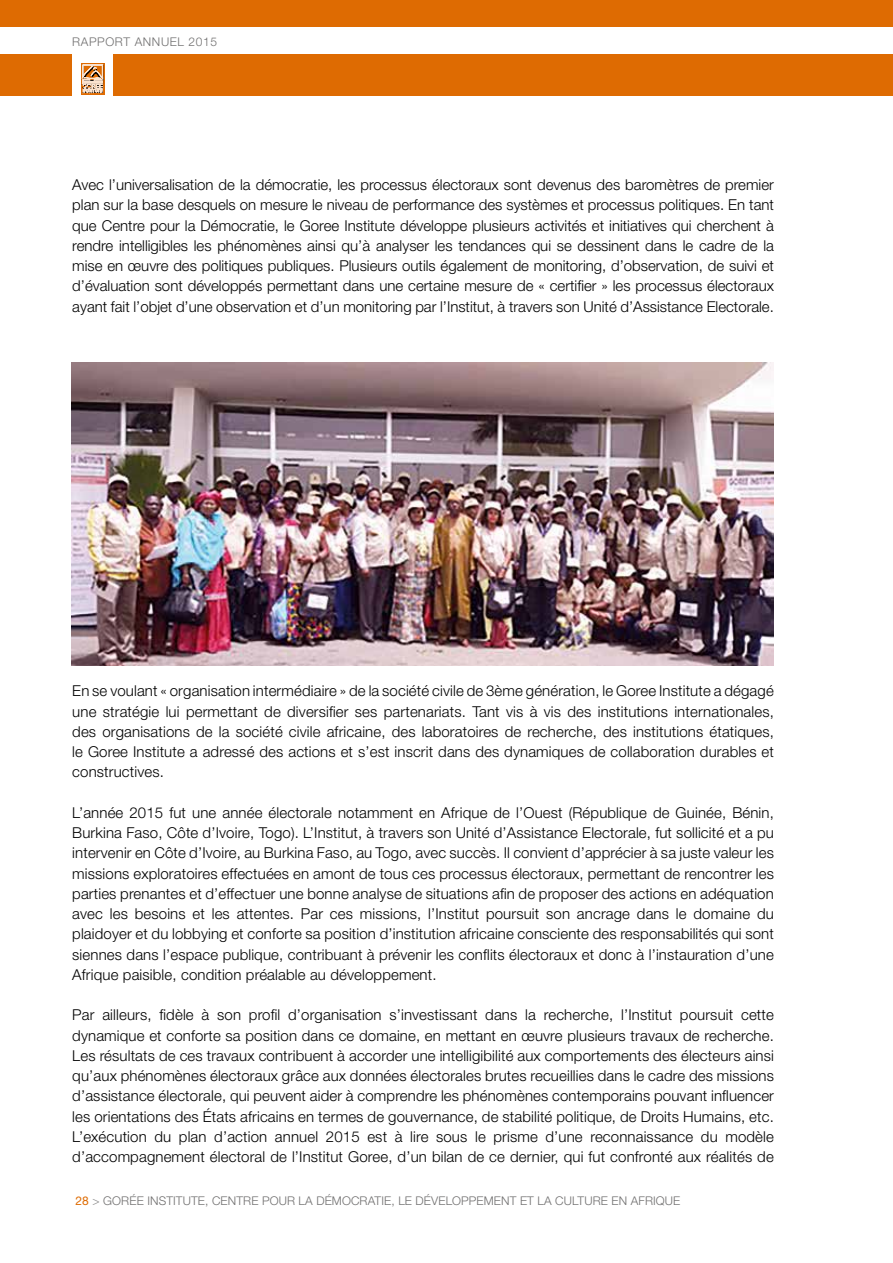
<style>
.page{position:relative;width:893px;height:1263px;background:#fff}
.page>*{position:absolute;margin:0;border:0;box-sizing:border-box;transform-origin:0 0}
.t1{font:300 15px/20.2px "Helvetica Neue LT Pro";letter-spacing:.01em;color:#000;text-align:justify}
.t2{font:300 12px "Helvetica Neue LT Pro";letter-spacing:.01em;color:#706f6f}
.t3{font:300 12px "Helvetica Neue LT Pro";letter-spacing:.05em;color:#706f6f}
.s1{font-weight:400;color:#de6b02}
.s2{color:#878787}
</style>
<div class="page">
<div style="left:0;top:0;width:893px;height:96px;background:#de6b02"></div>
<div style="left:0;top:28px;width:893px;height:26px;background:#fff"></div>
<div style="left:72px;top:48px;width:41px;height:65px;background:#fff"></div>
<div style="left:80px;top:62px;width:26px;height:34px;background:#de6b02"></div>
<svg style="left:81px;top:63px;width:23px;height:31px"></svg>
<svg style="left:82px;top:65px;width:22px;height:28px"></svg>
<img style="left:71px;top:362px;width:703px;height:303px">
<p class="t3" style="left:72px;top:34px;width:146px">RAPPORT ANNUEL 2015</p>
<p class="t1" style="left:72px;top:174px;width:703px">Avec l’universalisation de la démocratie, les processus électoraux sont devenus des baromètres de premier plan sur la base desquels on mesure le niveau de performance des systèmes et processus politiques. En tant que Centre pour la Démocratie, le Goree Institute développe plusieurs activités et initiatives qui cherchent à rendre intelligibles les phénomènes ainsi qu’à analyser les tendances qui se dessinent dans le cadre de la mise en œuvre des politiques publiques. Plusieurs outils également de monitoring, d’observation, de suivi et d’évaluation sont développés permettant dans une certaine mesure de « certifier » les processus électoraux ayant fait l’objet d’une observation et d’un monitoring par l’Institut, à travers son Unité d’Assistance Electorale.</p>
<p class="t1" style="left:72px;top:680px;width:703px">En se voulant « organisation intermédiaire » de la société civile de 3ème génération, le Goree Institute a dégagé une stratégie lui permettant de diversifier ses partenariats. Tant vis à vis des institutions internationales, des organisations de la société civile africaine, des laboratoires de recherche, des institutions étatiques, le Goree Institute a adressé des actions et s’est inscrit dans des dynamiques de collaboration durables et constructives.</p>
<p class="t1" style="left:72px;top:802px;width:703px">L’année 2015 fut une année électorale notamment en Afrique de l’Ouest (République de Guinée, Bénin, Burkina Faso, Côte d’Ivoire, Togo). L’Institut, à travers son Unité d’Assistance Electorale, fut sollicité et a pu intervenir en Côte d’Ivoire, au Burkina Faso, au Togo, avec succès. Il convient d’apprécier à sa juste valeur les missions exploratoires effectuées en amont de tous ces processus électoraux, permettant de rencontrer les parties prenantes et d’effectuer une bonne analyse de situations afin de proposer des actions en adéquation avec les besoins et les attentes. Par ces missions, l’Institut poursuit son ancrage dans le domaine du plaidoyer et du lobbying et conforte sa position d’institution africaine consciente des responsabilités qui sont siennes dans l’espace publique, contribuant à prévenir les conflits électoraux et donc à l’instauration d’une Afrique paisible, condition préalable au développement.</p>
<p class="t1" style="left:72px;top:1004px;width:703px">Par ailleurs, fidèle à son profil d’organisation s’investissant dans la recherche, l’Institut poursuit cette dynamique et conforte sa position dans ce domaine, en mettant en œuvre plusieurs travaux de recherche.<br>Les résultats de ces travaux contribuent à accorder une intelligibilité aux comportements des électeurs ainsi qu’aux phénomènes électoraux grâce aux données électorales brutes recueillies dans le cadre des missions d’assistance électorale, qui peuvent aider à comprendre les phénomènes contemporains pouvant influencer les orientations des États africains en termes de gouvernance, de stabilité politique, de Droits Humains, etc.<br>L’exécution du plan d’action annuel 2015 est à lire sous le prisme d’une reconnaissance du modèle d’accompagnement électoral de l’Institut Goree, d’un bilan de ce dernier, qui fut confronté aux réalités de</p>
<p class="t2" style="left:75px;top:1193px;width:606px"><span class="s1">28</span> <span class="s2">&gt;</span> GORÉE INSTITUTE, CENTRE POUR LA DÉMOCRATIE, LE DÉVELOPPEMENT ET LA CULTURE EN AFRIQUE</p>
</div>
